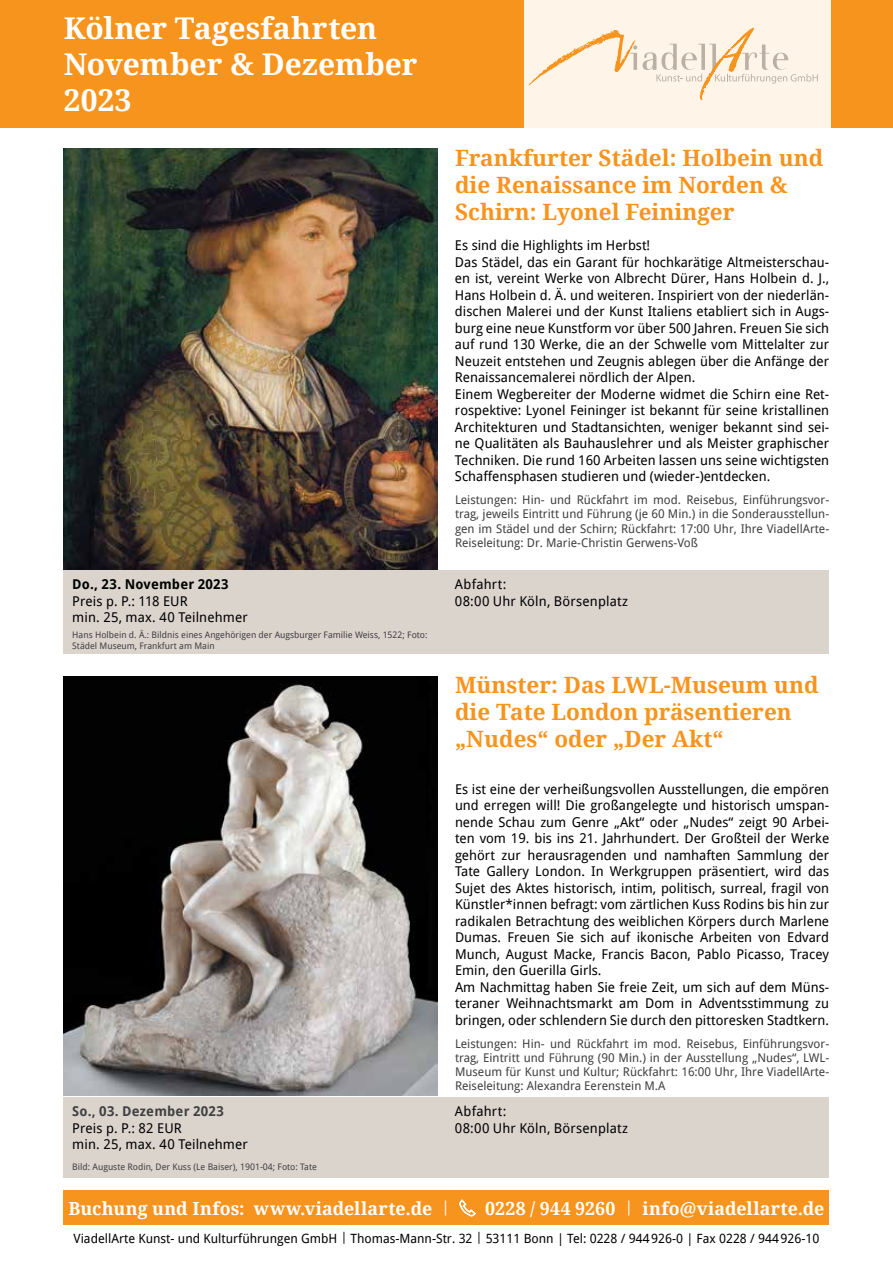
<style>
.page{position:relative;width:893px;height:1263px;background:#fff}
.page>*{position:absolute;margin:0;border:0;box-sizing:border-box;transform-origin:0 0}
.t1{font:700 30px/36px "Droid Serif";color:#fff}
.t2{font:700 22.5px/27px "Droid Serif";color:#f7941e}
.t3{font:700 18px "Droid Serif";letter-spacing:.005em;color:#fff}
.t4{font:13.5px/16.5px "Droid Sans";color:#000}
.t5{font:700 13.5px "Droid Sans";letter-spacing:.015em;color:#414042}
.t6{font:700 13.5px "Droid Sans";letter-spacing:.015em;color:#000}
.t7{font:12.75px "Droid Sans";color:#000}
.t8{font:12px/14.2px "Droid Sans";color:#414042;text-align:justify}
.t9{font:9px/10.8px "Droid Sans";color:#414042}
.s1{font-size:12px}
</style>
<div class="page">
<div style="left:0;top:0;width:893px;height:128px;background:#f7941e"></div>
<div style="left:64px;top:1191px;width:765px;height:34px;background:#f7941e"></div>
<svg style="left:459px;top:1199px;width:17px;height:17px"></svg>
<div style="left:524px;top:0;width:307px;height:128px;background:#fef4e8"></div>
<svg style="left:529px;top:30px;width:108px;height:55px"></svg>
<svg style="left:643px;top:28px;width:175px;height:72px"></svg>
<img style="left:64px;top:676px;width:374px;height:420px">
<div style="left:64px;top:1097px;width:765px;height:81px;background:#dbd4cd"></div>
<img style="left:64px;top:149px;width:374px;height:421px">
<div style="left:64px;top:570px;width:765px;height:84px;background:#dbd4cd"></div>
<h1 class="t1" style="left:64px;top:11px;width:355px">Kölner Tagesfahrten<br>November &amp; Dezember<br>2023</h1>
<p class="t6" style="left:72px;top:575px;width:158px">Do., 23. November 2023</p>
<p class="t4" style="left:72px;top:592px;width:177px">Preis p. P.: 118 EUR<br>min. 25, max. 40 Teilnehmer</p>
<p class="t9" style="left:72px;top:629px;width:357px">Hans Holbein d. Ä.: Bildnis eines Angehörigen der Augsburger Familie Weiss, 1522; Foto:<br>Städel Museum, Frankfurt am Main</p>
<p class="t9" style="left:64px;top:639px;width:256px">Foto oben: XYZ ©Max Muster; unten: XYZ ©Poppen/ViadellArte</p>
<p class="t5" style="left:72px;top:1101px;width:153px">So., 03. Dezember 2023</p>
<p class="t4" style="left:72px;top:1119px;width:177px">Preis p. P.: 82 EUR<br>min. 25, max. 40 Teilnehmer</p>
<p class="t9" style="left:72px;top:1161px;width:246px">Bild: Auguste Rodin, Der Kuss (Le Baiser), 1901-04; Foto: Tate</p>
<h2 class="t2" style="left:455px;top:145px;width:370px">Frankfurter Städel: Holbein und die Renaissance im Norden &amp;<br>Schirn: Lyonel Feininger</h2>
<p class="t4" style="left:455px;top:237px;width:376px">Es sind die Highlights im Herbst!<br>Das Städel, das ein Garant für hochkarätige Altmeisterschau&shy;en ist, vereint Werke von Albrecht Dürer, Hans Holbein d. J., Hans Holbein d. Ä. und weiteren. Inspiriert von der niederlän&shy;dischen Malerei und der Kunst Italiens etabliert sich in Augs&shy;burg eine neue Kunstform vor über 500 Jahren. Freuen Sie sich auf rund 130 Werke, die an der Schwelle vom Mittelalter zur Neuzeit entstehen und Zeugnis ablegen über die Anfänge der Renaissancemalerei nördlich der Alpen.<br>Einem Wegbereiter der Moderne widmet die Schirn eine Ret&shy;rospektive: Lyonel Feininger ist bekannt für seine kristallinen Architekturen und Stadtansichten, weniger bekannt sind sei&shy;ne Qualitäten als Bauhauslehrer und als Meister graphischer Techniken. Die rund 160 Arbeiten lassen uns seine wichtigsten Schaffensphasen studieren und (wieder-)entdecken.</p>
<p class="t8" style="left:455px;top:492px;width:376px">Leistungen: Hin- und Rückfahrt im mod. Reisebus, Einführungsvor&shy;trag, jeweils Eintritt und Führung (je 60 Min.) in die Sonderausstellun&shy;gen im Städel und der Schirn; Rückfahrt: 17:00 Uhr, Ihre ViadellArte-Reiseleitung: Dr. Marie-Christin Gerwens-Voß</p>
<p class="t4" style="left:455px;top:575px;width:175px">Abfahrt:<br>08:00 Uhr Köln, Börsenplatz</p>
<h2 class="t2" style="left:455px;top:672px;width:365px">Münster: Das LWL-Museum und die Tate London präsentieren „Nudes“ oder „Der Akt“</h2>
<p class="t4" style="left:455px;top:780px;width:376px">Es ist eine der verheißungsvollen Ausstellungen, die empören und erregen will! Die großangelegte und historisch umspan&shy;nende Schau zum Genre „Akt“ oder „Nudes“ zeigt 90 Arbei&shy;ten vom 19. bis ins 21. Jahrhundert. Der Großteil der Werke gehört zur herausragenden und namhaften Sammlung der Tate Gallery London. In Werkgruppen präsentiert, wird das Sujet des Aktes historisch, intim, politisch, surreal, fragil von Künstler*innen befragt: vom zärtlichen Kuss Rodins bis hin zur radikalen Betrachtung des weiblichen Körpers durch Marlene Dumas. Freuen Sie sich auf ikonische Arbeiten von Edvard Munch, August Macke, Francis Bacon, Pablo Picasso, Tracey Emin, den Guerilla Girls.<br>Am Nachmittag haben Sie freie Zeit, um sich auf dem Müns&shy;teraner Weihnachtsmarkt am Dom in Adventsstimmung zu bringen, oder schlendern Sie durch den pittoresken Stadtkern.</p>
<p class="t8" style="left:455px;top:1036px;width:376px">Leistungen: Hin- und Rückfahrt im mod. Reisebus, Einführungsvor&shy;trag, Eintritt und Führung (90 Min.) in der Ausstellung „Nudes“, LWL-Museum für Kunst und Kultur; Rückfahrt: 16:00 Uhr, Ihre ViadellArte-Reiseleitung: Alexandra Eerenstein M.A</p>
<p class="t4" style="left:455px;top:1102px;width:175px">Abfahrt:<br>08:00 Uhr Köln, Börsenplatz</p>
<h3 class="t3" style="left:69px;top:1198px;width:383px">Buchung und Infos: www.viadellarte.de <sup>|</sup></h3>
<h3 class="t3" style="left:485px;top:1198px;width:341px">0228 / 944 9260 <sup>|</sup> info@viadellarte.de</h3>
<p class="t7" style="left:74px;top:1229px;width:747px">ViadellArte Kunst- und Kulturführungen GmbH <span class="s1">|</span> Thomas-Mann-Str. 32 <span class="s1">|</span> 53111 Bonn | Tel: 0228 / 944926-0 | Fax 0228 / 944926-10</p>
</div>
